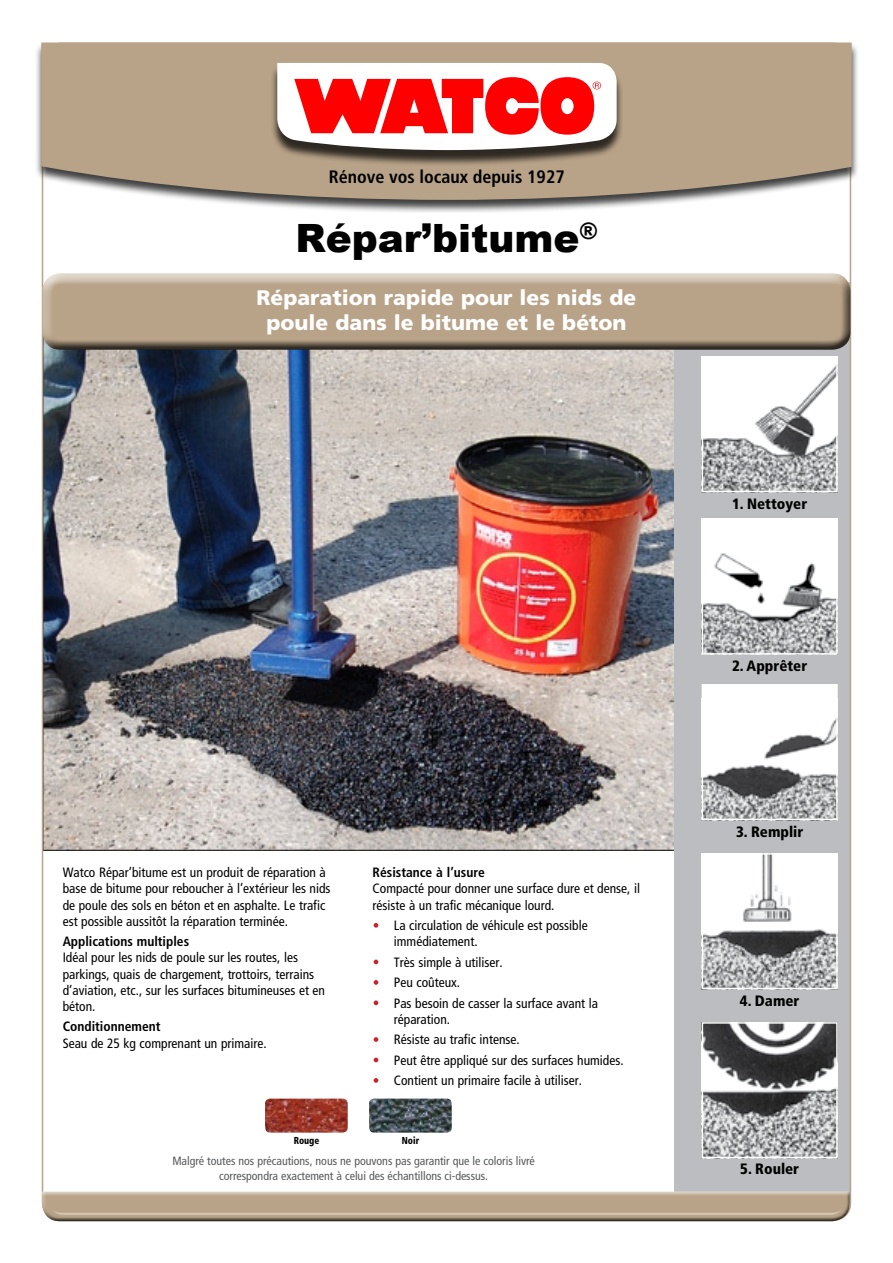
<style>
.page{position:relative;width:893px;height:1263px;background:#fff}
.page>*{position:absolute;margin:0;border:0;box-sizing:border-box;transform-origin:0 0}
.t1{font:900 39px "Arial";color:#000}
.t2{font:900 21px/25.2px "Frutiger";color:#fff;text-align:center}
.t3{font:700 condensed 18px "Frutiger";color:#000}
.t4{font:900 condensed 15px "Frutiger";color:#000}
.t5{font:condensed 13.5px/16.2px "Frutiger";color:#000}
.t6{font:700 condensed 13.5px "Frutiger";color:#000}
.t7{font:condensed 12px/14.4px "Frutiger";letter-spacing:-.005em;color:#58595b;text-align:center}
.t8{font:900 condensed 10.05px "Frutiger";color:#000;scale:.9 1}
.s1{color:#fff}
</style>
<div class="page">
<img style="left:45px;top:352px;width:629px;height:497px">
<div style="left:674px;top:282px;width:176px;height:921px;background:#bcbdc0"></div>
<img style="left:705px;top:359px;width:130px;height:130px">
<div style="left:702px;top:356px;width:136px;height:136px;border:2px solid #fff"></div>
<img style="left:705px;top:522px;width:130px;height:130px">
<div style="left:702px;top:519px;width:136px;height:136px;border:2px solid #fff"></div>
<div style="left:702px;top:685px;width:135px;height:134px;background:#fff"></div>
<img style="left:705px;top:720px;width:130px;height:97px">
<div style="left:702px;top:684px;width:136px;height:136px;border:2px solid #fff"></div>
<img style="left:705px;top:856px;width:130px;height:130px">
<div style="left:702px;top:853px;width:136px;height:136px;border:2px solid #fff"></div>
<img style="left:705px;top:1025px;width:130px;height:130px">
<div style="left:702px;top:1022px;width:136px;height:136px;border:2px solid #fff"></div>
<div style="left:34px;top:42px;width:825px;height:171px;background:#000;opacity:.75"></div>
<svg style="left:41px;top:43px;width:811px;height:157px;background:#b6a38b"></svg>
<div style="left:41px;top:272px;width:810px;height:68px;background:#fff;opacity:.75"></div>
<div style="left:41px;top:276px;width:810px;height:76px;background:#000;opacity:.75"></div>
<div style="left:40px;top:1189px;width:810px;height:26px;background:#fff;opacity:.75"></div>
<div style="left:41px;top:1190px;width:809px;height:32px;background:#000;opacity:.75"></div>
<svg style="left:42px;top:1191px;width:808px;height:30px;background:#b4a28b"></svg>
<div style="left:271px;top:66px;width:352px;height:100px;background:#000;opacity:.75"></div>
<svg style="left:277px;top:63px;width:340px;height:87px"></svg>
<img style="left:369px;top:1098px;width:83px;height:34px">
<img style="left:265px;top:1098px;width:83px;height:34px">
<h3 class="t3" style="left:329px;top:166px;width:237px">Rénove vos locaux depuis 1927</h3>
<h1 class="t1" style="left:295px;top:216px;width:304px">Répar’bitume<sup>®</sup></h1>
<h2 class="t2" style="left:257px;top:285px;width:381px">Réparation rapide pour les nids de poule dans le bitume et le béton</h2>
<p class="t5" style="left:63px;top:864px;width:269px">Watco Répar’bitume est un produit de réparation à base de bitume pour reboucher à l’extérieur les nids de poule des sols en béton et en asphalte. Le trafic est possible aussitôt la réparation terminée.</p>
<p class="t6" style="left:63px;top:933px;width:128px">Applications multiples</p>
<p class="t5" style="left:63px;top:950px;width:264px">Idéal pour les nids de poule sur les routes, les parkings, quais de chargement, trottoirs, terrains d’aviation, etc., sur les surfaces bitumineuses et en béton.</p>
<p class="t6" style="left:63px;top:1019px;width:99px">Conditionnement</p>
<p class="t5" style="left:63px;top:1035px;width:206px">Seau de 25 kg comprenant un primaire.</p>
<p class="t6" style="left:373px;top:864px;width:114px">Résistance à l’usure</p>
<p class="t5" style="left:373px;top:881px;width:269px">Compacté pour donner une surface dure et dense, il résiste à un trafic mécanique lourd.</p>
<p class="t5" style="left:394px;top:917px;width:195px;text-indent:-21px"><span class="s1">•</span> La circulation de véhicule est possible immédiatement.</p>
<p class="t5" style="left:373px;top:954px;width:132px"><span class="s1">•</span> Très simple à utiliser.</p>
<p class="t5" style="left:373px;top:974px;width:89px"><span class="s1">•</span> Peu coûteux.</p>
<p class="t5" style="left:394px;top:995px;width:206px;text-indent:-21px"><span class="s1">•</span> Pas besoin de casser la surface avant la réparation.</p>
<p class="t5" style="left:373px;top:1031px;width:149px"><span class="s1">•</span> Résiste au trafic intense.</p>
<p class="t5" style="left:373px;top:1052px;width:253px"><span class="s1">•</span> Peut être appliqué sur des surfaces humides.</p>
<p class="t5" style="left:373px;top:1072px;width:211px"><span class="s1">•</span> Contient un primaire facile à utiliser.</p>
<p class="t8" style="left:294px;top:1135px;width:30px">Rouge</p>
<p class="t8" style="left:402px;top:1135px;width:21px">Noir</p>
<p class="t7" style="left:172px;top:1154px;width:364px">Malgré toutes nos précautions, nous ne pouvons pas garantir que le coloris livré correspondra exactement à celui des échantillons ci-dessus.</p>
<p class="t4" style="left:732px;top:495px;width:77px">1. Nettoyer</p>
<p class="t4" style="left:732px;top:657px;width:77px">2. Apprêter</p>
<p class="t4" style="left:736px;top:823px;width:69px">3. Remplir</p>
<p class="t4" style="left:740px;top:992px;width:61px">4. Damer</p>
<p class="t4" style="left:740px;top:1159px;width:60px">5. Rouler</p>
</div>
